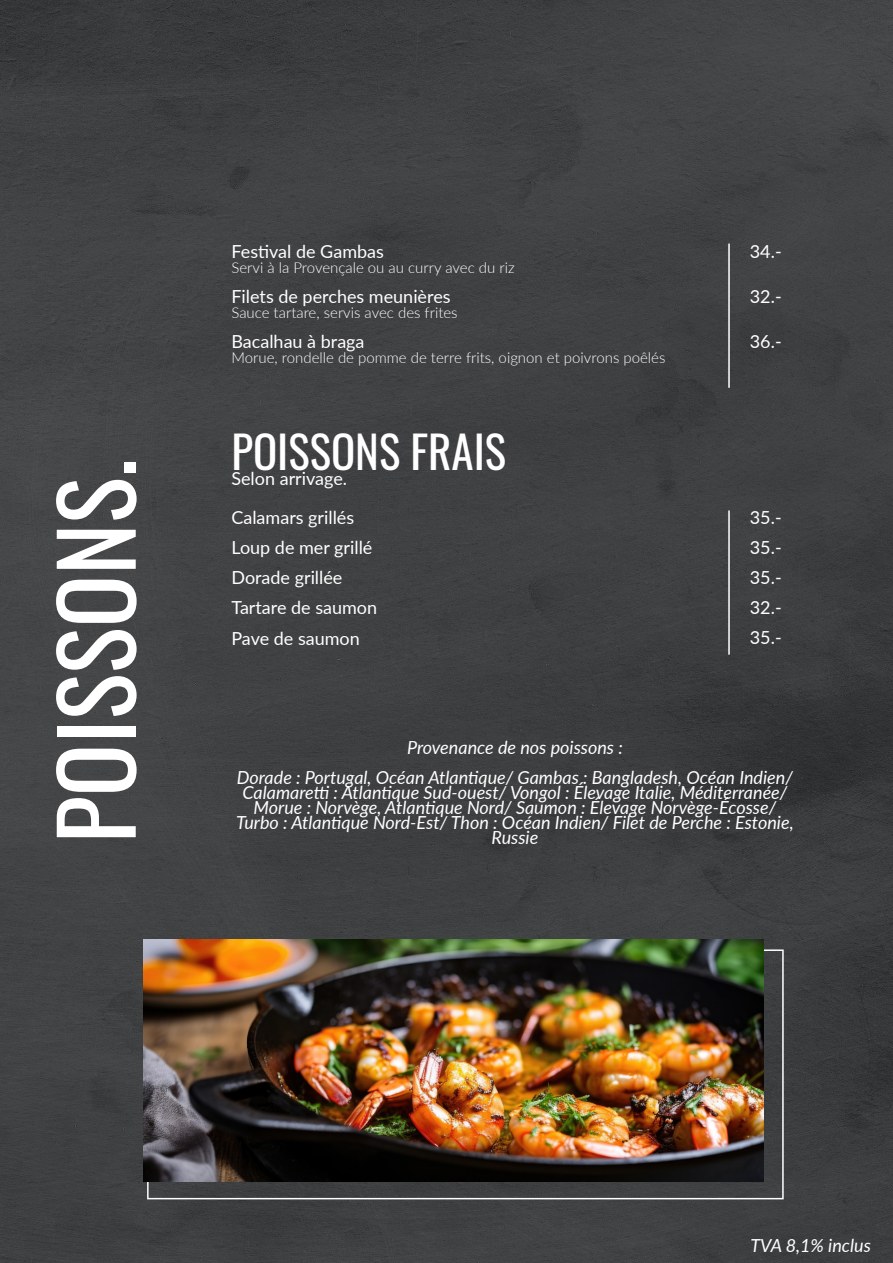
<style>
.page{position:relative;width:893px;height:1263px;background:#fff}
.page>*{position:absolute;margin:0;border:0;box-sizing:border-box;transform-origin:0 0}
._65pt_Size_Align_Center{font:97.5px "Oswald";color:#fff}
._32pt_Size_Align_Left{font:45px "Oswald";color:#fff}
._12pt_Size_Align_Left{font:italic 18px/15px "Lato";color:#fff;text-align:center}
._12pt_Size_Align_Left-2{font:18px "Lato";color:#fff}
._12pt_Size_Align_Left-3{font:300 15px "Lato";color:#fff}
</style>
<div class="page">
<img style="left:0;top:0;width:893px;height:1263px">
<hr style="left:728px;top:244px;width:2px;height:144px;background:#fff">
<hr style="left:728px;top:510px;width:2px;height:145px;background:#fff">
<img style="left:143px;top:940px;width:620px;height:241px">
<p class="_65pt_Size_Align_Center" style="left:9px;top:843px;width:386px;rotate:-90deg">POISSONS.</p>
<p class="_12pt_Size_Align_Left-2" style="left:231px;top:238px;width:154px">Festival de Gambas</p>
<p class="_12pt_Size_Align_Left-3" style="left:231px;top:257px;width:285px">Servi à la Provençale ou au curry avec du riz</p>
<p class="_12pt_Size_Align_Left-2" style="left:231px;top:283px;width:221px">Filets de perches meunières</p>
<p class="_12pt_Size_Align_Left-3" style="left:231px;top:302px;width:228px">Sauce tartare, servis avec des frites</p>
<p class="_12pt_Size_Align_Left-2" style="left:231px;top:328px;width:135px">Bacalhau à braga</p>
<p class="_12pt_Size_Align_Left-3" style="left:231px;top:347px;width:435px">Morue, rondelle de pomme de terre frits, oignon et poivrons poêlés</p>
<p class="_32pt_Size_Align_Left" style="left:231px;top:411px;width:276px">POISSONS FRAIS</p>
<p class="_12pt_Size_Align_Left-2" style="left:231px;top:465px;width:117px">Selon arrivage.</p>
<p class="_12pt_Size_Align_Left-2" style="left:231px;top:505px;width:124px">Calamars grillés</p>
<p class="_12pt_Size_Align_Left-2" style="left:231px;top:535px;width:143px">Loup de mer grillé</p>
<p class="_12pt_Size_Align_Left-2" style="left:231px;top:565px;width:113px">Dorade grillée</p>
<p class="_12pt_Size_Align_Left-2" style="left:231px;top:595px;width:147px">Tartare de saumon</p>
<p class="_12pt_Size_Align_Left-2" style="left:231px;top:625px;width:130px">Pave de saumon</p>
<p class="_12pt_Size_Align_Left-2" style="left:750px;top:238px;width:33px">34.-</p>
<p class="_12pt_Size_Align_Left-2" style="left:750px;top:283px;width:33px">32.-</p>
<p class="_12pt_Size_Align_Left-2" style="left:750px;top:328px;width:33px">36.-</p>
<p class="_12pt_Size_Align_Left-2" style="left:750px;top:505px;width:33px">35.-</p>
<p class="_12pt_Size_Align_Left-2" style="left:750px;top:535px;width:33px">35.-</p>
<p class="_12pt_Size_Align_Left-2" style="left:750px;top:565px;width:33px">35.-</p>
<p class="_12pt_Size_Align_Left-2" style="left:750px;top:595px;width:33px">32.-</p>
<p class="_12pt_Size_Align_Left-2" style="left:750px;top:625px;width:33px">35.-</p>
<p class="_12pt_Size_Align_Left" style="left:407px;top:739px;width:217px">Provenance de nos poissons :</p>
<p class="_12pt_Size_Align_Left" style="left:236px;top:769px;width:559px">Dorade : Portugal, Océan Atlantique/ Gambas : Bangladesh, Océan Indien/ Calamaretti : Atlantique Sud-ouest/ Vongol : Élevage Italie, Méditerranée/ Morue : Norvège, Atlantique Nord/ Saumon : Élevage Norvège-Écosse/ Turbo : Atlantique Nord-Est/ Thon : Océan Indien/ Filet de Perche : Estonie, Russie</p>
<p class="_12pt_Size_Align_Left" style="left:750px;top:1237px;width:122px">TVA 8,1% inclus</p>
</div>
